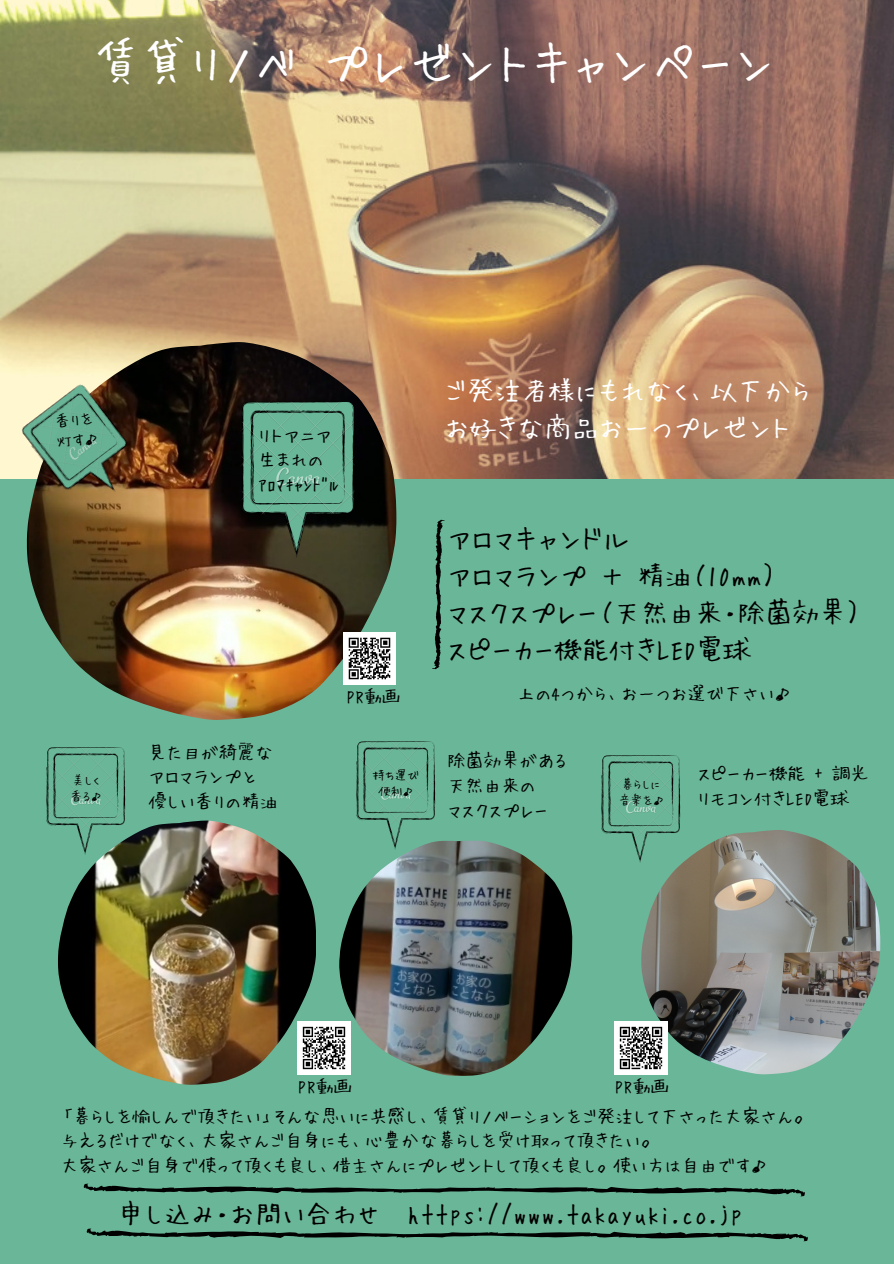
<style>
.page{position:relative;width:894px;height:1264px;background:#fff}
.page>*{position:absolute;margin:0;border:0;box-sizing:border-box;transform-origin:0 0}
.t1{font:48px "Hui Font P";color:#fff}
.t2{font:27px/37.2px "Hui Font P";color:#000}
.t3{font:27px/37.2px "Hui Font P";color:#fff}
.t4{font:18px/24.8px "Hui Font P";color:#000}
.t5{font:15px/20.2px "Hui Font P";color:#000}
.t6{font:12px/16px "Hui Font P";color:#000}
</style>
<div class="page">
<div style="left:0;top:0;width:893px;height:1263px;background:#6ab698"></div>
<img style="left:0;top:0;width:893px;height:478px">
<img style="left:27px;top:342px;width:369px;height:377px">
<img style="left:356px;top:741px;width:80px;height:99px">
<img style="left:339px;top:840px;width:233px;height:235px">
<img style="left:601px;top:755px;width:80px;height:108px">
<img style="left:46px;top:747px;width:80px;height:79px">
<img style="left:0;top:364px;width:167px;height:167px">
<img style="left:211px;top:392px;width:173px;height:171px">
<svg style="left:432px;top:519px;width:12px;height:150px"></svg>
<svg style="left:86px;top:1228px;width:722px;height:13px"></svg>
<svg style="left:83px;top:1183px;width:722px;height:13px"></svg>
<img style="left:641px;top:829px;width:239px;height:245px">
<img style="left:58px;top:820px;width:257px;height:264px">
<img style="left:343px;top:632px;width:52px;height:52px">
<img style="left:614px;top:1021px;width:53px;height:53px">
<img style="left:297px;top:1021px;width:53px;height:53px">
<h1 class="t1" style="left:93px;top:37px;width:683px">賃貸リノベプレゼントキャンペーン</h1>
<p class="t5" style="left:54px;top:410px;width:43px;rotate:-5deg">香りを灯す♪</p>
<p class="t6" style="left:70px;top:771px;width:32px">美しく香る♪</p>
<p class="t4" style="left:258px;top:422px;width:83px">リトアニア生まれの<br>ｱﾛﾏｷｬﾝﾄﾞﾙ</p>
<p class="t4" style="left:148px;top:738px;width:130px">見た目が綺麗なアロマランプと優しい香りの精油</p>
<p class="t4" style="left:346px;top:682px;width:56px">PR動画</p>
<p class="t6" style="left:372px;top:766px;width:48px;text-align:center">持ち運び便利♪</p>
<h2 class="t3" style="left:444px;top:371px;width:367px">ご発注者様にもれなく、以下からお好きな商品お一つプレゼント</h2>
<h2 class="t2" style="left:447px;top:518px;width:416px">アロマキャンドル<br>アロマランプ ＋ 精油（10mm）<br>マスクスプレー（天然由来・除菌効果）スピーカー機能付きLED電球</h2>
<p class="t4" style="left:508px;top:680px;width:284px">↳上の4つから、お一つお選び下さい♪</p>
<p class="t4" style="left:447px;top:747px;width:121px">除菌効果がある天然由来の<br>マスクスプレー</p>
<p class="t6" style="left:618px;top:775px;width:47px">暮らしに音楽を♪</p>
<p class="t4" style="left:697px;top:760px;width:172px">スピーカー機能 + 調光リモコン付きLED電球</p>
<p class="t4" style="left:297px;top:1072px;width:56px">PR動画</p>
<p class="t4" style="left:614px;top:1072px;width:56px">PR動画</p>
<p class="t4" style="left:61px;top:1102px;width:751px">「暮らしを愉しんで頂きたい」そんな思いに共感し、賃貸リノベーションをご発注して下さった大家さん。与えるだけでなく、大家さんご自身にも、心豊かな暮らしを受け取って頂きたい。<br>大家さんご自身で使って頂くも良し、借主さんにプレゼントして頂くも良し。使い方は自由です♪</p>
<h2 class="t2" style="left:117px;top:1193px;width:627px">申し込み・お問い合わせ　https://www.takayuki.co.jp</h2>
</div>
